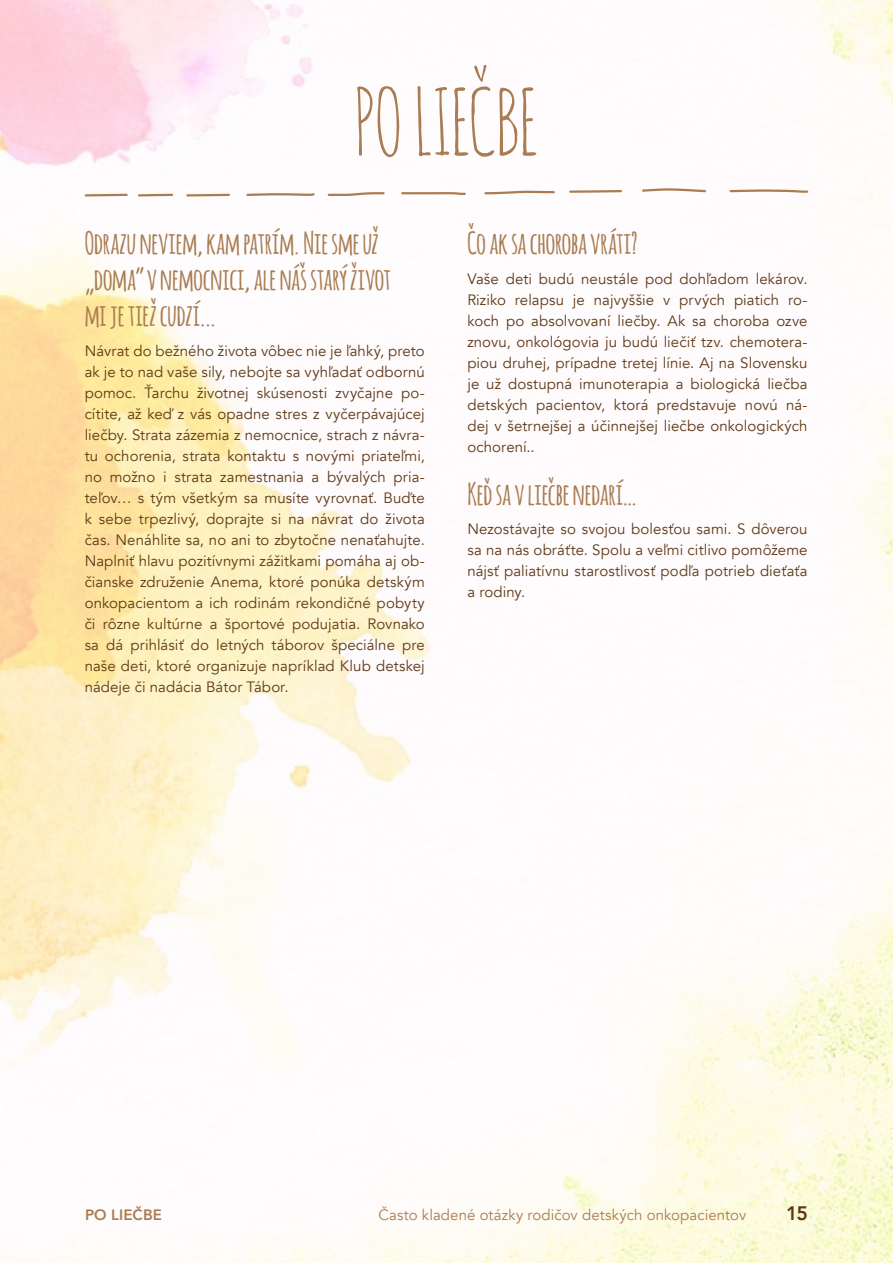
<style>
.page{position:relative;width:893px;height:1263px;background:#fff}
.page>*{position:absolute;margin:0;border:0;box-sizing:border-box;transform-origin:0 0}
.t1{font:90px "Amatic SC";letter-spacing:-.035em;color:#a97c51}
.t2{font:700 30px/36px "Amatic";color:#a97c51}
.t3{font:800 19.5px "Avenir";color:#5f3916}
.t4{font:15px/21px "Avenir";letter-spacing:.005em;color:#5f3916;text-align:justify}
.t5{font:15px "Avenir";letter-spacing:.005em;color:#a97c51}
.t6{font:800 15px "Avenir";letter-spacing:.005em;color:#a97c51}
</style>
<div class="page">
<img style="left:0;top:0;width:893px;height:1263px">
<svg style="left:728px;top:188px;width:81px;height:6px"></svg>
<svg style="left:641px;top:188px;width:66px;height:5px"></svg>
<svg style="left:568px;top:189px;width:55px;height:5px"></svg>
<svg style="left:483px;top:190px;width:73px;height:5px"></svg>
<svg style="left:400px;top:191px;width:67px;height:5px"></svg>
<svg style="left:326px;top:191px;width:60px;height:6px"></svg>
<svg style="left:245px;top:192px;width:71px;height:5px"></svg>
<svg style="left:185px;top:193px;width:46px;height:5px"></svg>
<svg style="left:137px;top:193px;width:37px;height:5px"></svg>
<svg style="left:84px;top:193px;width:45px;height:5px"></svg>
<h1 class="t1" style="left:353px;top:64px;width:188px">POLIEČBE</h1>
<h2 class="t2" style="left:85px;top:224px;width:308px">Odrazu neviem, kam patrím. Nie sme už „doma” v nemocnici, ale náš starý život mijetiež cudzí...</h2>
<p class="t4" style="left:85px;top:340px;width:342px">Návrat do bežného života vôbec nie je ľahký, preto ak je to nad vaše sily, nebojte sa vyhľadať odbornú pomoc. Ťarchu životnej skúsenosti zvyčajne po&shy;cítite, až keď z vás opadne stres z vyčerpávajúcej liečby. Strata zázemia z nemocnice, strach z návra&shy;tu ochorenia, strata kontaktu s novými priateľmi, no možno i strata zamestnania a bývalých pria&shy;teľov… s tým všetkým sa musíte vyrovnať. Buďte k sebe trpezlivý, doprajte si na návrat do života čas. Nenáhlite sa, no ani to zbytočne nenaťahujte.<br>Naplniť hlavu pozitívnymi zážitkami pomáha aj ob&shy;čianske združenie Anema, ktoré ponúka detským onkopacientom a ich rodinám rekondičné pobyty či rôzne kultúrne a športové podujatia. Rovnako sa dá prihlásiť do letných táborov špeciálne pre naše deti, ktoré organizuje napríklad Klub detskej nádeje či nadácia Bátor Tábor.</p>
<h2 class="t2" style="left:467px;top:224px;width:172px">Čoaksachoroba vráti?</h2>
<p class="t4" style="left:467px;top:268px;width:342px">Vaše deti budú neustále pod dohľadom lekárov.<br>Riziko relapsu je najvyššie v prvých piatich ro&shy;koch po absolvovaní liečby. Ak sa choroba ozve znovu, onkológovia ju budú liečiť tzv. chemotera&shy;piou druhej, prípadne tretej línie. Aj na Slovensku je už dostupná imunoterapia a biologická liečba detských pacientov, ktorá predstavuje novú ná&shy;dej v šetrnejšej a účinnejšej liečbe onkologických ochorení..</p>
<h2 class="t2" style="left:467px;top:475px;width:171px">Keď savliečbe nedarí…</h2>
<p class="t4" style="left:467px;top:519px;width:342px">Nezostávajte so svojou bolesťou sami. S dôverou sa na nás obráťte. Spolu a veľmi citlivo pomôžeme nájsť paliatívnu starostlivosť podľa potrieb dieťaťa a rodiny.</p>
<p class="t6" style="left:85px;top:1203px;width:78px">PO LIEČBE</p>
<p class="t5" style="left:378px;top:1206px;width:369px">Často kladené otázky rodičov detských onkopacientov</p>
<h3 class="t3" style="left:786px;top:1198px;width:23px">15</h3>
</div>
